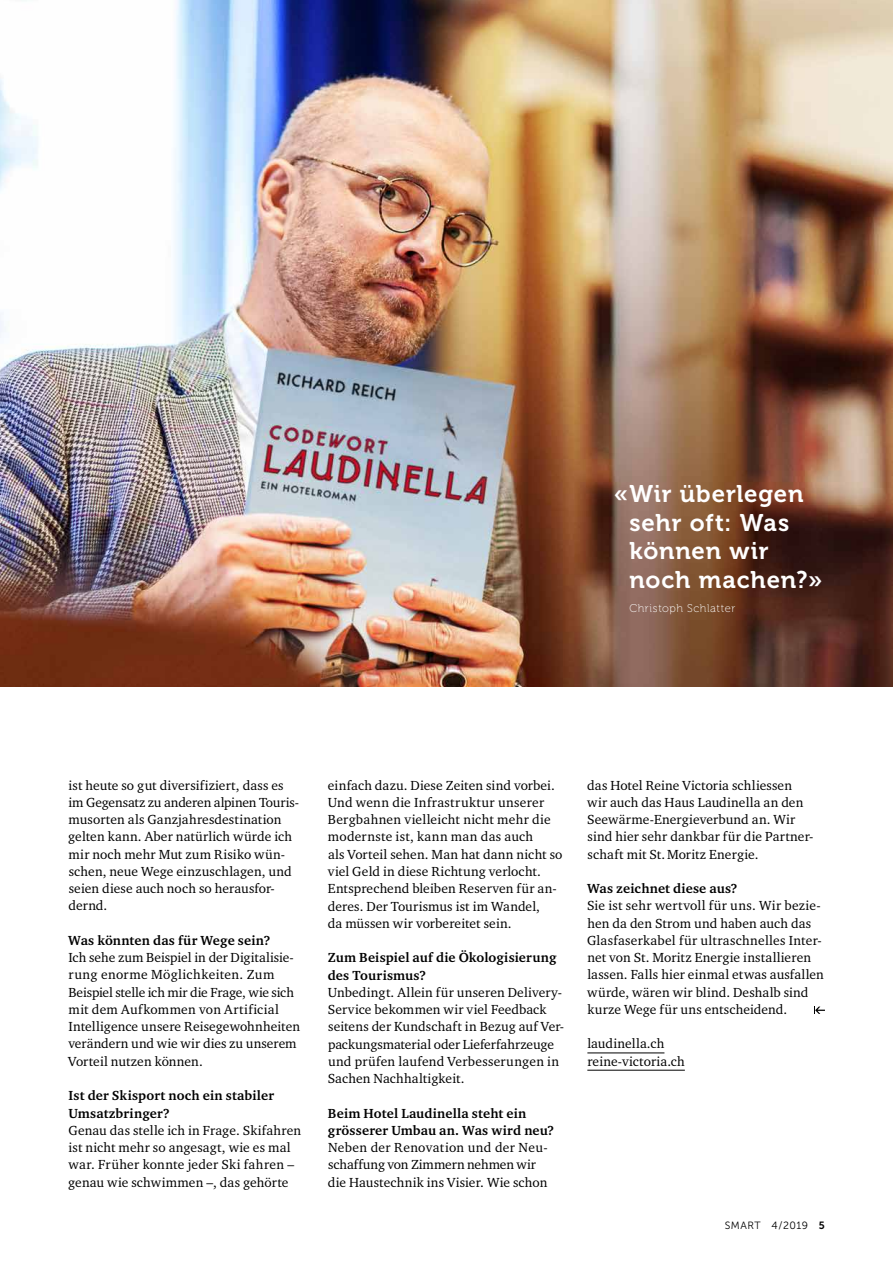
<style>
.page{position:relative;width:893px;height:1263px;background:#fff}
.page>*{position:absolute;margin:0;border:0;box-sizing:border-box;transform-origin:0 0}
.t1{font:24px/28.5px "Museo 700";letter-spacing:.035em;color:#fff}
.t2{font:13.5px/17.2px "Charter ITC Std";letter-spacing:.01em;color:#000}
.t3{font:700 13.5px/17.2px "Charter ITC Std";letter-spacing:.015em;color:#000}
.t4{font:11.25px "Museo 100";letter-spacing:.05em;color:#fff}
.t5{font:10.5px "Museo Sans 300";letter-spacing:.04em;color:#000}
.s1{font-family:"Museo Sans 700"}
</style>
<div class="page">
<img style="left:0;top:0;width:893px;height:686px">
<hr style="left:587px;top:1053px;width:77px;height:1px;background:#000">
<hr style="left:587px;top:1070px;width:98px;height:1px;background:#000">
<svg style="left:814px;top:1006px;width:11px;height:8px"></svg>
<h1 class="t1" style="left:629px;top:480px;width:195px;text-indent:-16px">«Wir überlegen sehr oft: Was können wir noch machen?»</h1>
<p class="t4" style="left:629px;top:602px;width:107px">Christoph Schlatter</p>
<p class="t2" style="left:68px;top:776px;width:231px">ist heute so gut diversifiziert, dass es im Gegensatz zu anderen alpinen Touris&shy;musorten als Ganzjahresdestination gelten kann. Aber natürlich würde ich mir noch mehr Mut zum Risiko wün&shy;schen, neue Wege einzuschlagen, und seien diese auch noch so herausfor&shy;dernd.</p>
<p class="t3" style="left:68px;top:931px;width:204px">Was könnten das für Wege sein?</p>
<p class="t2" style="left:68px;top:949px;width:233px">Ich sehe zum Beispiel in der Digitalisie&shy;rung enorme Möglichkeiten. Zum Beispiel stelle ich mir die Frage, wie sich mit dem Aufkommen von Artificial Intelligence unsere Reisegewohnheiten verändern und wie wir dies zu unserem Vorteil nutzen können.</p>
<p class="t3" style="left:68px;top:1087px;width:207px">Ist der Skisport noch ein stabiler<br>Umsatzbringer?</p>
<p class="t2" style="left:68px;top:1121px;width:235px">Genau das stelle ich in Frage. Skifahren ist nicht mehr so angesagt, wie es mal war. Früher konnte jeder Ski fahren – genau wie schwimmen –, das gehörte</p>
<p class="t2" style="left:328px;top:776px;width:236px">einfach dazu. Diese Zeiten sind vorbei.<br>Und wenn die Infrastruktur unserer Bergbahnen vielleicht nicht mehr die modernste ist, kann man das auch<br>als Vorteil sehen. Man hat dann nicht so viel Geld in diese Richtung verlocht.<br>Entsprechend bleiben Reserven für an&shy;deres. Der Tourismus ist im Wandel,<br>da müssen wir vorbereitet sein.</p>
<p class="t3" style="left:328px;top:949px;width:230px">Zum Beispiel auf die Ökologisierung des Tourismus?</p>
<p class="t2" style="left:328px;top:983px;width:238px">Unbedingt. Allein für unseren Delivery-Service bekommen wir viel Feedback seitens der Kundschaft in Bezug auf Ver&shy;packungsmaterial oder Lieferfahrzeuge und prüfen laufend Verbesserungen in Sachen Nachhaltigkeit.</p>
<p class="t3" style="left:328px;top:1104px;width:228px">Beim Hotel Laudinella steht ein grösserer Umbau an. Was wird neu?</p>
<p class="t2" style="left:328px;top:1138px;width:221px">Neben der Renovation und der Neu&shy;schaffung von Zimmern nehmen wir die Haustechnik ins Visier. Wie schon</p>
<p class="t2" style="left:587px;top:776px;width:228px">das Hotel Reine Victoria schliessen wir auch das Haus Laudinella an den Seewärme-Energieverbund an. Wir sind hier sehr dankbar für die Partner&shy;schaft mit St.Moritz Energie.</p>
<p class="t3" style="left:587px;top:880px;width:152px">Was zeichnet diese aus?</p>
<p class="t2" style="left:587px;top:897px;width:238px">Sie ist sehr wertvoll für uns. Wir bezie&shy;hen da den Strom und haben auch das Glasfaserkabel für ultraschnelles Inter&shy;net von St. Moritz Energie installieren lassen. Falls hier einmal etwas ausfallen würde, wären wir blind. Deshalb sind kurze Wege für uns entscheidend.</p>
<p class="t2" style="left:587px;top:1035px;width:99px">laudinella.ch reine-victoria.ch</p>
<p class="t5" style="left:725px;top:1220px;width:102px">SMART 4 / 2019 <span class="s1">5</span></p>
</div>
